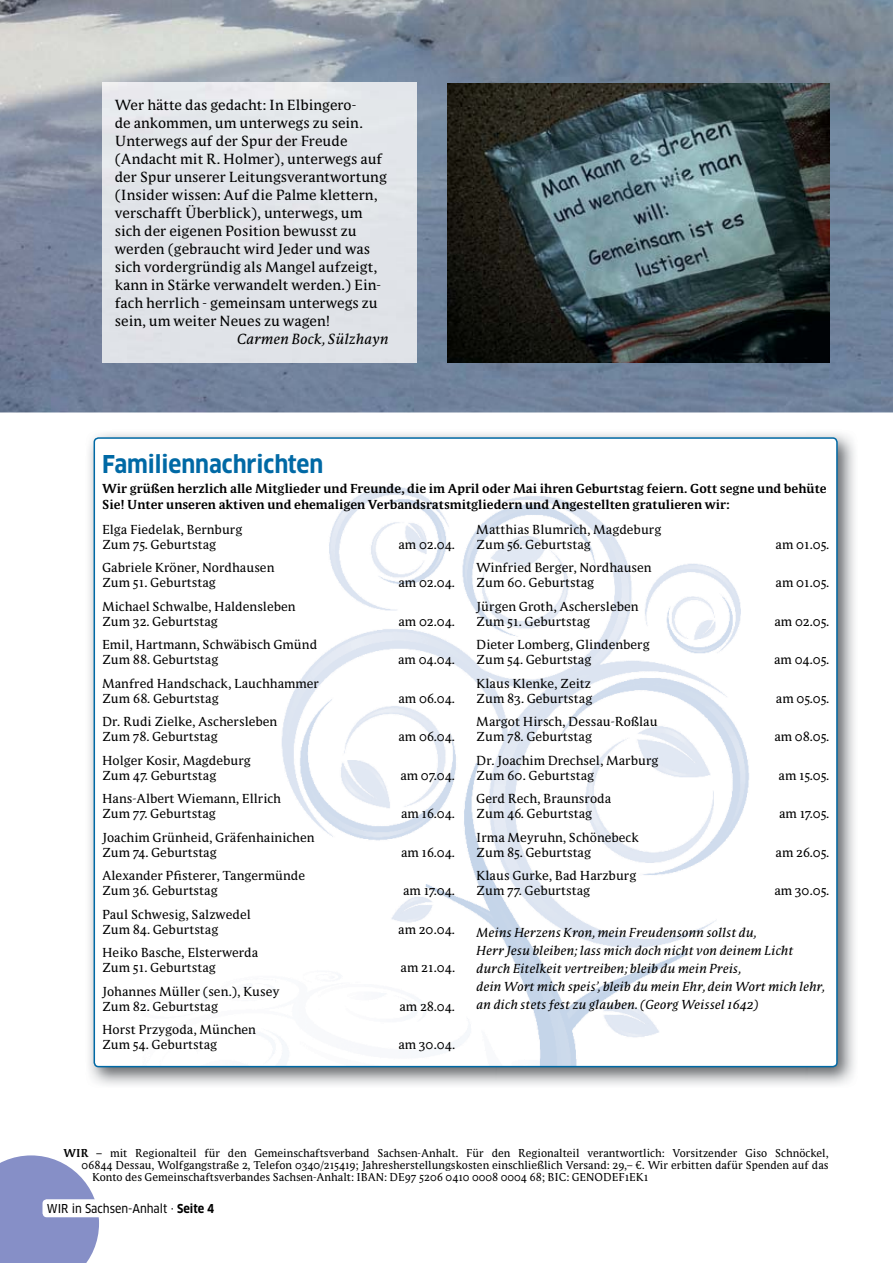
<style>
.page{position:relative;width:893px;height:1263px;background:#fff}
.page>*{position:absolute;margin:0;border:0;box-sizing:border-box;transform-origin:0 0}
.t1{font:700 24px "Clan Pro Narr";letter-spacing:-.005em;color:#0069a5}
.t2{font:13.5px/18px "Parable OT";color:#000}
.t3{font:italic 13.5px "Parable OT";color:#000}
.t4{font:12px/15px "Parable OT";color:#000}
.t5{font:italic 12px/18px "Parable OT";color:#000}
.t6{font:700 12px/15.8px "Parable OT";color:#000}
.t7{font:12px "Clan Pro Narr News";color:#000}
.t8{font:10.5px "Parable OT";color:#000}
.s1{font-weight:700}
.s2{font-family:"Clan Pro Narr";font-weight:700}
</style>
<div class="page">
<svg style="left:0;top:1155px;width:99px;height:108px;background:#959dce"></svg>
<div style="left:43px;top:1199px;width:182px;height:18px;background:#fff;border-radius:4px"></div>
<img style="left:89px;top:433px;width:766px;height:652px">
<img style="left:94px;top:438px;width:731px;height:628px">
<img style="left:0;top:0;width:893px;height:412px">
<div style="left:102px;top:83px;width:315px;height:279px;background:#e1e4e8"></div>
<img style="left:448px;top:83px;width:381px;height:279px">
<p class="t2" style="left:115px;top:96px;width:274px">Wer hätte das gedacht: In Elbingero-<br>de ankommen, um unterwegs zu sein.<br>Unterwegs auf der Spur der Freude (Andacht mit R. Holmer), unterwegs auf der Spur unserer Leitungsverantwortung (Insider wissen: Auf die Palme klettern, verschafft Überblick), unterwegs, um sich der eigenen Position bewusst zu werden (gebraucht wird Jeder und was sich vordergründig als Mangel aufzeigt, kann in Stärke verwandelt werden.) Ein&shy;fach herrlich - gemeinsam unterwegs zu sein, um weiter Neues zu wagen!</p>
<p class="t3" style="left:237px;top:330px;width:153px">Carmen Bock, Sülzhayn</p>
<h1 class="t1" style="left:102px;top:450px;width:223px">Familiennachrichten</h1>
<p class="t6" style="left:102px;top:480px;width:726px">Wir grüßen herzlich alle Mitglieder und Freunde, die im April oder Mai ihren Geburtstag feiern. Gott segne und behüte<br>Sie! Unter unseren aktiven und ehemaligen Verbandsratsmitgliedern und Angestellten gratulieren wir:</p>
<p class="t4" style="left:102px;top:521px;width:142px">Elga Fiedelak, Bernburg<br>Zum 75. Geburtstag</p>
<p class="t4" style="left:398px;top:536px;width:58px">am 02.04.</p>
<p class="t4" style="left:476px;top:521px;width:187px">Matthias Blumrich, Magdeburg<br>Zum 56. Geburtstag</p>
<p class="t4" style="left:776px;top:536px;width:55px">am 01.05.</p>
<p class="t4" style="left:102px;top:560px;width:174px">Gabriele Kröner, Nordhausen<br>Zum 51. Geburtstag</p>
<p class="t4" style="left:398px;top:575px;width:58px">am 02.04.</p>
<p class="t4" style="left:476px;top:560px;width:177px">Winfried Berger, Nordhausen<br>Zum 60. Geburtstag</p>
<p class="t4" style="left:776px;top:575px;width:55px">am 01.05.</p>
<p class="t4" style="left:102px;top:598px;width:195px">Michael Schwalbe, Haldensleben<br>Zum 32. Geburtstag</p>
<p class="t4" style="left:398px;top:613px;width:58px">am 02.04.</p>
<p class="t4" style="left:476px;top:598px;width:164px">Jürgen Groth, Aschersleben<br>Zum 51. Geburtstag</p>
<p class="t4" style="left:774px;top:613px;width:56px">am 02.05.</p>
<p class="t4" style="left:102px;top:637px;width:217px">Emil, Hartmann, Schwäbisch Gmünd<br>Zum 88. Geburtstag</p>
<p class="t4" style="left:398px;top:652px;width:58px">am 04.04.</p>
<p class="t4" style="left:476px;top:637px;width:175px">Dieter Lomberg, Glindenberg<br>Zum 54. Geburtstag</p>
<p class="t4" style="left:774px;top:652px;width:57px">am 04.05.</p>
<p class="t4" style="left:102px;top:675px;width:219px">Manfred Handschack, Lauchhammer<br>Zum 68. Geburtstag</p>
<p class="t4" style="left:398px;top:690px;width:58px">am 06.04.</p>
<p class="t4" style="left:476px;top:675px;width:118px">Klaus Klenke, Zeitz<br>Zum 83. Geburtstag</p>
<p class="t4" style="left:776px;top:690px;width:55px">am 05.05.</p>
<p class="t4" style="left:102px;top:714px;width:177px">Dr. Rudi Zielke, Aschersleben<br>Zum 78. Geburtstag</p>
<p class="t4" style="left:398px;top:729px;width:58px">am 06.04.</p>
<p class="t4" style="left:476px;top:714px;width:183px">Margot Hirsch, Dessau-Roßlau<br>Zum 78. Geburtstag</p>
<p class="t4" style="left:774px;top:729px;width:56px">am 08.05.</p>
<p class="t4" style="left:102px;top:752px;width:150px">Holger Kosir, Magdeburg<br>Zum 47. Geburtstag</p>
<p class="t4" style="left:400px;top:767px;width:56px">am 07.04.</p>
<p class="t4" style="left:476px;top:752px;width:184px">Dr. Joachim Drechsel, Marburg<br>Zum 60. Geburtstag</p>
<p class="t4" style="left:778px;top:767px;width:52px">am 15.05.</p>
<p class="t4" style="left:102px;top:791px;width:181px">Hans-Albert Wiemann, Ellrich<br>Zum 77. Geburtstag</p>
<p class="t4" style="left:401px;top:806px;width:55px">am 16.04.</p>
<p class="t4" style="left:476px;top:791px;width:136px">Gerd Rech, Braunsroda<br>Zum 46. Geburtstag</p>
<p class="t4" style="left:779px;top:806px;width:52px">am 17.05.</p>
<p class="t4" style="left:102px;top:829px;width:214px">Joachim Grünheid, Gräfenhainichen<br>Zum 74. Geburtstag</p>
<p class="t4" style="left:401px;top:844px;width:55px">am 16.04.</p>
<p class="t4" style="left:476px;top:829px;width:164px">Irma Meyruhn, Schönebeck<br>Zum 85. Geburtstag</p>
<p class="t4" style="left:775px;top:844px;width:55px">am 26.05.</p>
<p class="t4" style="left:102px;top:868px;width:204px">Alexander Pfisterer, Tangermünde<br>Zum 36. Geburtstag</p>
<p class="t4" style="left:102px;top:906px;width:150px">Paul Schwesig, Salzwedel<br>Zum 84. Geburtstag</p>
<p class="t4" style="left:102px;top:945px;width:158px">Heiko Basche, Elsterwerda<br>Zum 51. Geburtstag</p>
<p class="t4" style="left:102px;top:983px;width:179px">Johannes Müller (sen.), Kusey<br>Zum 82. Geburtstag</p>
<p class="t4" style="left:403px;top:883px;width:53px">am 17.04.</p>
<p class="t4" style="left:398px;top:921px;width:58px">am 20.04.</p>
<p class="t4" style="left:401px;top:960px;width:56px">am 21.04.</p>
<p class="t4" style="left:399px;top:998px;width:57px">am 28.04.</p>
<p class="t4" style="left:476px;top:868px;width:162px">Klaus Gurke, Bad Harzburg<br>Zum 77. Geburtstag</p>
<p class="t4" style="left:774px;top:883px;width:56px">am 30.05.</p>
<p class="t5" style="left:476px;top:923px;width:350px">Meins Herzens Kron, mein Freudensonn sollst du,<br>Herr Jesu bleiben; lass mich doch nicht von deinem Licht durch Eitelkeit vertreiben; bleib du mein Preis,<br>dein Wort mich speis’, bleib du mein Ehr, dein Wort mich lehr, an dich stets fest zu glauben. (Georg Weissel 1642)</p>
<p class="t4" style="left:102px;top:1022px;width:156px">Horst Przygoda, München<br>Zum 54. Geburtstag</p>
<p class="t4" style="left:398px;top:1037px;width:58px">am 30.04.</p>
<p class="t8" style="left:64px;top:1146px;width:766px"><span class="s1">WIR –</span> mit Regionalteil für den Gemeinschaftsverband Sachsen-Anhalt. Für den Regionalteil verantwortlich: Vorsitzender Giso Schnöckel,</p>
<p class="t8" style="left:82px;top:1158px;width:749px">06844 Dessau, Wolfgangstraße 2, Telefon 0340/215419; Jahresherstellungskosten einschließlich Versand: 29,– €. Wir erbitten dafür Spenden auf das</p>
<p class="t8" style="left:92px;top:1170px;width:558px">Konto des Gemeinschaftsverbandes Sachsen-Anhalt: IBAN: DE97 5206 0410 0008 0004 68; BIC: GENODEF1EK1</p>
<p class="t7" style="left:47px;top:1202px;width:169px">WIR in Sachsen-Anhalt · <span class="s2">Seite 4</span></p>
</div>
